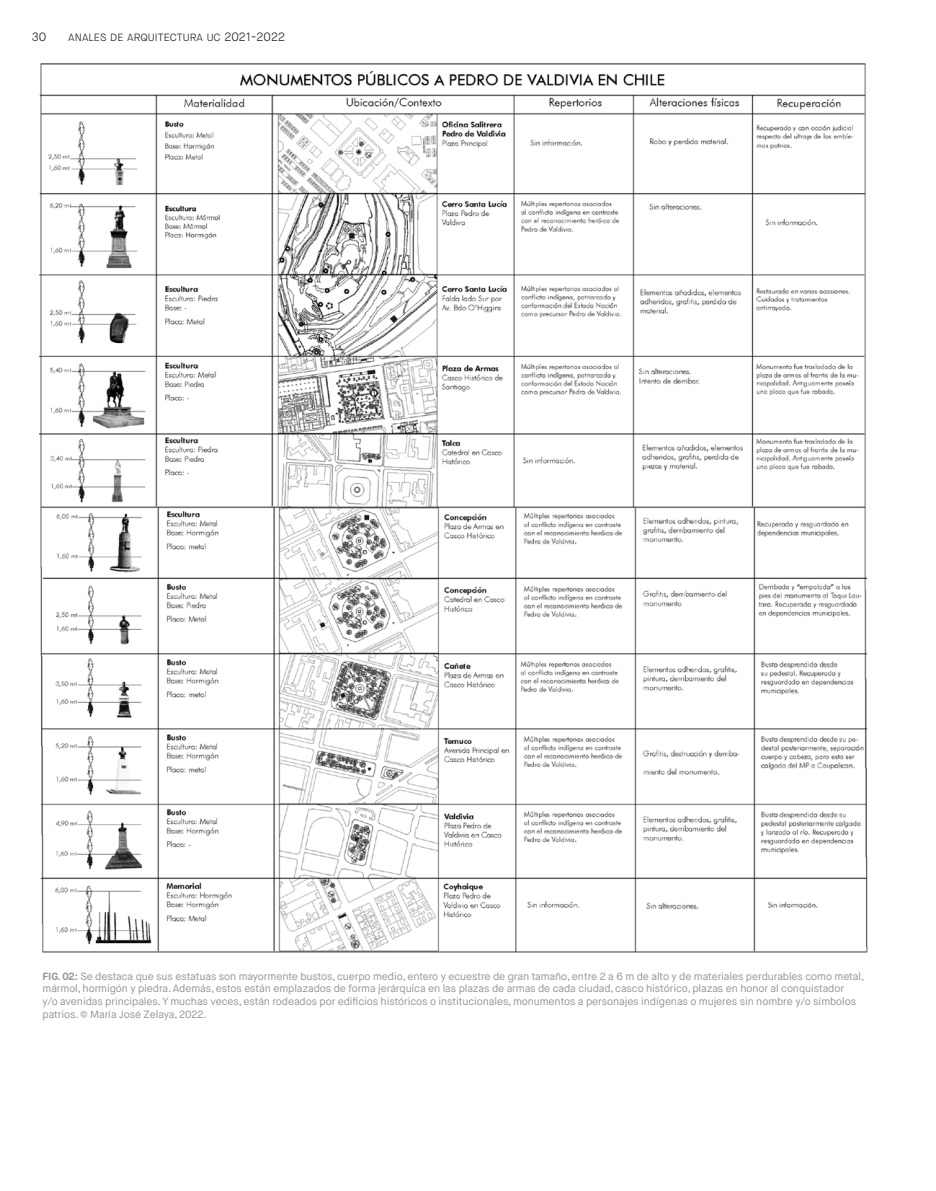
<style>
.page{position:relative;width:936px;height:1191px;background:#fff}
.page>*{position:absolute;margin:0;border:0;box-sizing:border-box;transform-origin:0 0}
.t1{font:300 12px "Maison Neue";color:#231f20}
._05_-_PIE_DE_FOTO{font:10.5px/12.6px "Maison Neue";letter-spacing:-.01em;color:#939598}
.t2{font:300 10.5px "Maison Neue";color:#231f20}
.s1{font-size:12px}
.s2{font-weight:700}
</style>
<div class="page">
<img style="left:39px;top:63px;width:829px;height:890px">
<p class="t1" style="left:32px;top:29px;width:16px">30</p>
<p class="t2" style="left:68px;top:31px;width:218px">ANALES DE ARQUITECTURA UC <span class="s1">2021-2022</span></p>
<p class="_05_-_PIE_DE_FOTO" style="left:43px;top:970px;width:823px"><span class="s2">FIG</span><span class="s2">.</span> <span class="s2">02:</span> Se destaca que sus estatuas son mayormente bustos, cuerpo medio, entero y ecuestre de gran tamaño, entre 2 a 6 m de alto y de materiales perdurables como metal, mármol, hormigón y piedra. Además, estos están emplazados de forma jerárquica en las plazas de armas de cada ciudad, casco histórico, plazas en honor al conquistador<br>y/o avenidas principales. Y muchas veces, están rodeados por edificios históricos o institucionales, monumentos a personajes indígenas o mujeres sin nombre y/o símbolos patrios. © María José Zelaya, 2022.</p>
</div>
